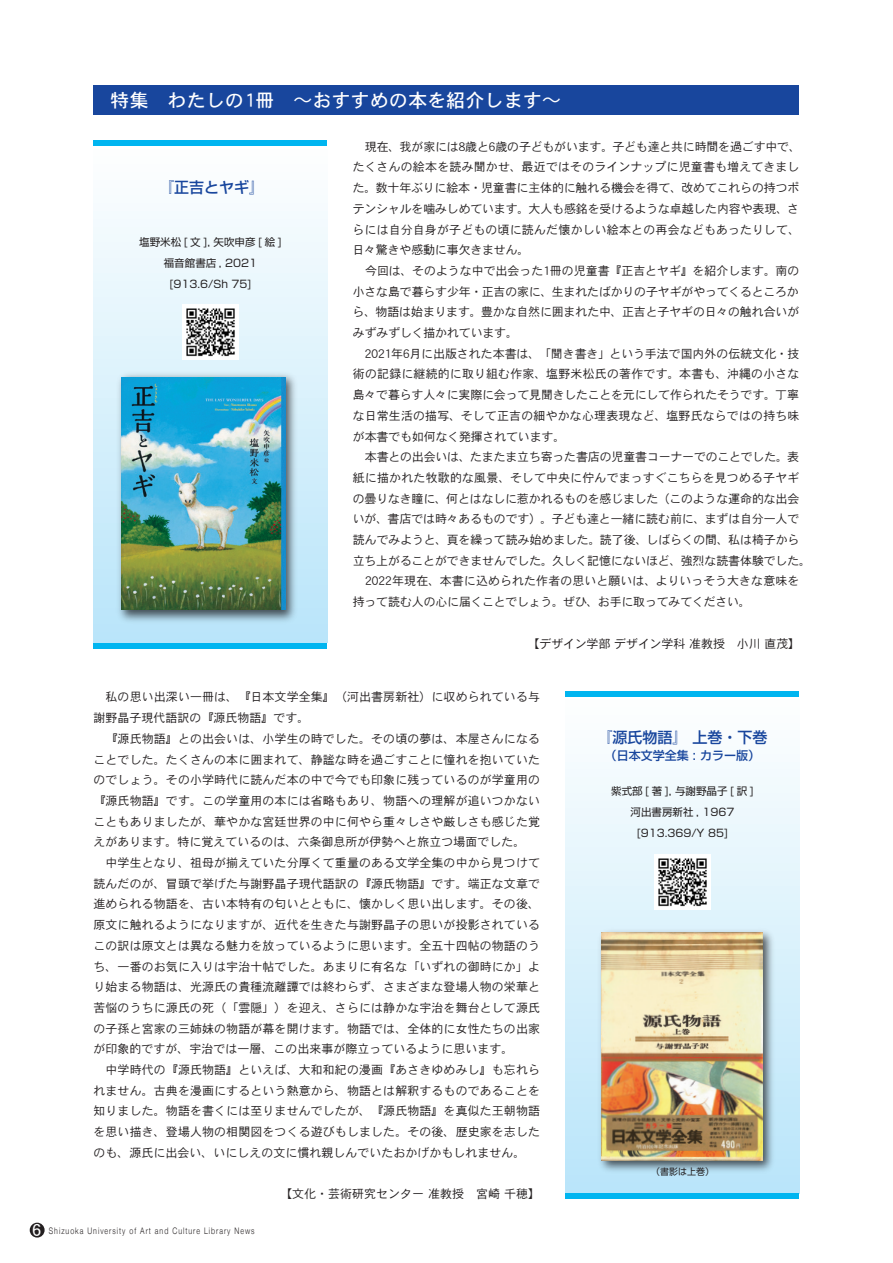
<style>
.page{position:relative;width:893px;height:1263px;background:#fff}
.page>*{position:absolute;margin:0;border:0;box-sizing:border-box;transform-origin:0 0}
.t1{font:18.75px "DFHS Gothic W5 MP RKSJ H";letter-spacing:.02em;color:#fff}
.t2{font:500 15px "Shin Go Pr 5";color:#18469d}
.t3{font:12px/20.7px "DFHS Gothic W3 MP RKSJ H";letter-spacing:.005em;color:#231f20}
.t4{font:12px "DFHS Gothic W3 MP RKSJ H";letter-spacing:-.015em;color:#231f20}
.t5{font:500 12px "Shin Go Pr 5";color:#18469d}
.t6{font:10.5px/21px "Shin Go Pr 5";color:#231f20;text-align:center}
.t7{font:300 9px "Helvetica Neue";letter-spacing:.145em;color:#231f20;scale:.78 1}
.t8{font:9px "Shin Go Pr 5";color:#231f20}
.s1{font-family:"Koz Go Pro"}
.s2{font-family:"DFHS Gothic W5 MP RKSJ H";font-weight:400;font-size:16.5px;color:#fff}
</style>
<div class="page">
<div style="left:30px;top:1223px;width:15px;height:14px;background:#231f20;border-radius:50%"></div>
<div style="left:93px;top:85px;width:706px;height:30px;background:#18469d"></div>
<div style="left:93px;top:146px;width:234px;height:497px;background:linear-gradient(to bottom,#fefefe,#b8e5f9)"></div>
<div style="left:93px;top:140px;width:234px;height:6px;background:#00b5f0"></div>
<div style="left:93px;top:643px;width:234px;height:6px;background:#00b5f0"></div>
<div style="left:565px;top:697px;width:234px;height:496px;background:linear-gradient(to bottom,#fefefe,#b8e5f9)"></div>
<div style="left:565px;top:691px;width:234px;height:6px;background:#00b5f0"></div>
<div style="left:565px;top:1193px;width:234px;height:6px;background:#00b5f0"></div>
<img style="left:655px;top:854px;width:55px;height:53px">
<img style="left:114px;top:369px;width:187px;height:257px">
<img style="left:122px;top:377px;width:163px;height:233px">
<img style="left:183px;top:304px;width:55px;height:55px">
<img style="left:565px;top:907px;width:223px;height:286px">
<img style="left:602px;top:933px;width:161px;height:228px">
<h1 class="t1" style="left:111px;top:91px;width:452px">特集　わたしの1冊　<span class="s1">～</span>おすすめの本を紹介します<span class="s1">～</span></h1>
<p class="t2" style="left:159px;top:175px;width:99px">『正吉とヤギ』</p>
<p class="t6" style="left:139px;top:231px;width:144px">塩野米松 [ 文 ], 矢吹申彦 [ 絵 ]福音館書店 , 2021 [913.6/Sh 75]</p>
<p class="t3" style="left:353px;top:136px;width:460px;text-indent:12px">現在、我が家には8歳と6歳の子どもがいます。子ども達と共に時間を過ごす中で、たくさんの絵本を読み聞かせ、最近ではそのラインナップに児童書も増えてきました。数十年ぶりに絵本・児童書に主体的に触れる機会を得て、改めてこれらの持つポテンシャルを噛みしめています。大人も感銘を受けるような卓越した内容や表現、さらには自分自身が子どもの頃に読んだ懐かしい絵本との再会などもあったりして、日々驚きや感動に事欠きません。<br>　今回は、そのような中で出会った1冊の児童書『正吉とヤギ』を紹介します。南の小さな島で暮らす少年・正吉の家に、生まれたばかりの子ヤギがやってくるところから、物語は始まります。豊かな自然に囲まれた中、正吉と子ヤギの日々の触れ合いがみずみずしく描かれています。<br>　2021年6月に出版された本書は、「聞き書き」という手法で国内外の伝統文化・技術の記録に継続的に取り組む作家、塩野米松氏の著作です。本書も、沖縄の小さな島々で暮らす人々に実際に会って見聞きしたことを元にして作られたそうです。丁寧な日常生活の描写、そして正吉の細やかな心理表現など、塩野氏ならではの持ち味が本書でも如何なく発揮されています。<br>　本書との出会いは、たまたま立ち寄った書店の児童書コーナーでのことでした。表紙に描かれた牧歌的な風景、そして中央に佇んでまっすぐこちらを見つめる子ヤギの曇りなき瞳に、何とはなしに惹かれるものを感じました（このような運命的な出会いが、書店では時々あるものです）。子ども達と一緒に読む前に、まずは自分一人で読んでみようと、頁を繰って読み始めました。読了後、しばらくの間、私は椅子から立ち上がることができませんでした。久しく記憶にないほど、強烈な読書体験でした。　2022年現在、本書に込められた作者の思いと願いは、よりいっそう大きな意味を持って読む人の心に届くことでしょう。ぜひ、お手に取ってみてください。</p>
<p class="t4" style="left:528px;top:637px;width:274px">【デザイン学部 デザイン学科 准教授　小川 直茂】</p>
<p class="t3" style="left:93px;top:687px;width:448px">　私の思い出深い一冊は、『日本文学全集』（河出書房新社）に収められている与謝野晶子現代語訳の『源氏物語』です。<br>　『源氏物語』との出会いは、小学生の時でした。その頃の夢は、本屋さんになることでした。たくさんの本に囲まれて、静謐な時を過ごすことに憧れを抱いていたのでしょう。その小学時代に読んだ本の中で今でも印象に残っているのが学童用の『源氏物語』です。この学童用の本には省略もあり、物語への理解が追いつかないこともありましたが、華やかな宮廷世界の中に何やら重々しさや厳しさも感じた覚えがあります。特に覚えているのは、六条御息所が伊勢へと旅立つ場面でした。　中学生となり、祖母が揃えていた分厚くて重量のある文学全集の中から見つけて読んだのが、冒頭で挙げた与謝野晶子現代語訳の『源氏物語』です。端正な文章で進められる物語を、古い本特有の匂いとともに、懐かしく思い出します。その後、原文に触れるようになりますが、近代を生きた与謝野晶子の思いが投影されているこの訳は原文とは異なる魅力を放っているように思います。全五十四帖の物語のうち、一番のお気に入りは宇治十帖でした。あまりに有名な「いずれの御時にか」より始まる物語は、光源氏の貴種流離譚では終わらず、さまざまな登場人物の栄華と苦悩のうちに源氏の死（「雲隠」）を迎え、さらには静かな宇治を舞台として源氏の子孫と宮家の三姉妹の物語が幕を開けます。物語では、全体的に女性たちの出家が印象的ですが、宇治では一層、この出来事が際立っているように思います。<br>　中学時代の『源氏物語』といえば、大和和紀の漫画『あさきゆめみし』も忘れられません。古典を漫画にするという熱意から、物語とは解釈するものであることを知りました。物語を書くには至りませんでしたが、『源氏物語』を真似た王朝物語を思い描き、登場人物の相関図をつくる遊びもしました。その後、歴史家を志したのも、源氏に出会い、いにしえの文に慣れ親しんでいたおかげかもしれません。</p>
<p class="t3" style="left:280px;top:1183px;width:261px">【文化・芸術研究センター 准教授　宮崎 千穂】</p>
<p class="t7" style="left:32px;top:1223px;width:287px"><span class="s2">6</span> Shizuoka University of Art and Culture Library News</p>
<p class="t2" style="left:597px;top:725px;width:171px">『源氏物語』 上巻・下巻</p>
<p class="t5" style="left:605px;top:745px;width:157px">（日本文学全集 : カラー版）</p>
<p class="t6" style="left:611px;top:780px;width:144px">紫式部 [ 著 ], 与謝野晶子 [ 訳 ]河出書房新社 , 1967 [913.369/Y 85]</p>
<p class="t8" style="left:651px;top:1164px;width:64px">（書影は上巻）</p>
</div>
